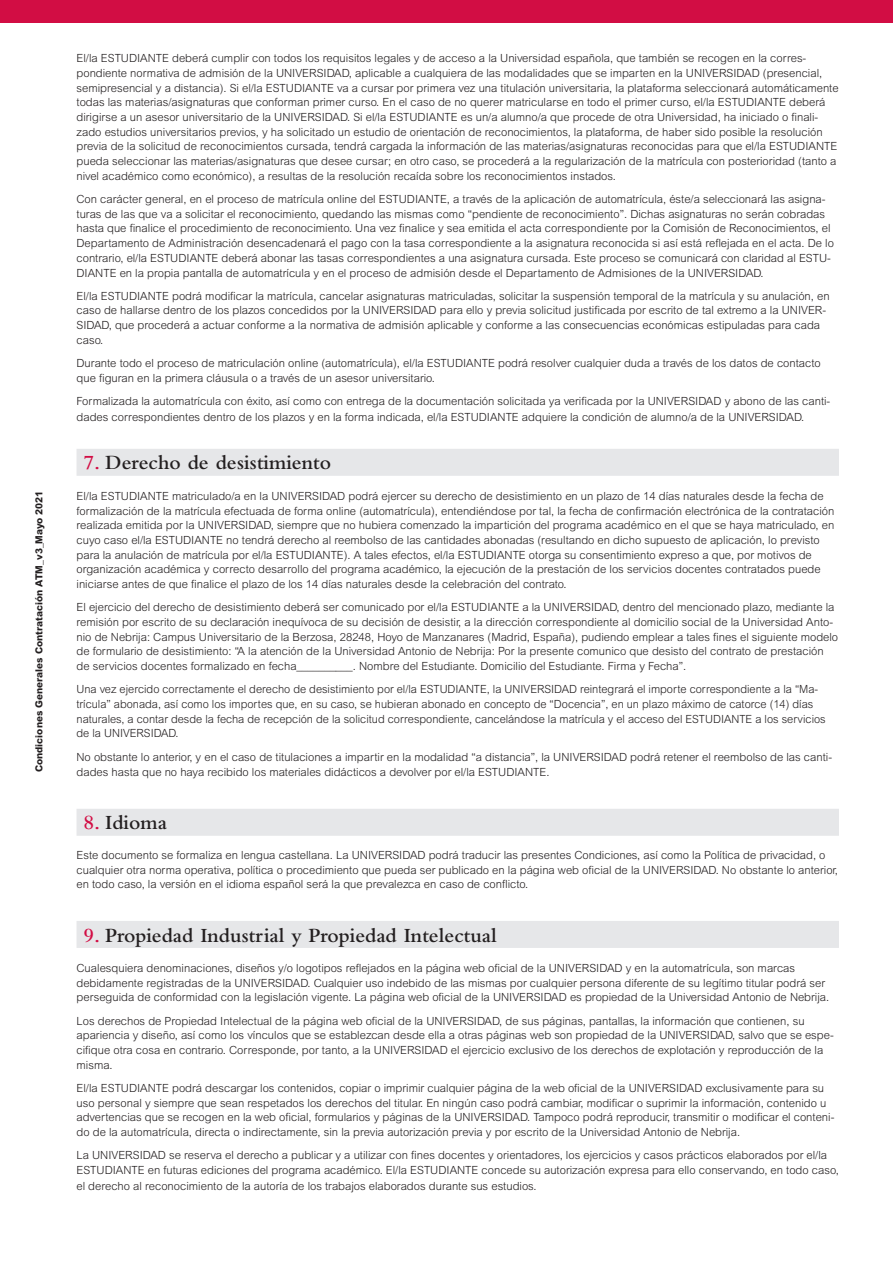
<style>
.page{position:relative;width:893px;height:1263px;background:#fff}
.page>*{position:absolute;margin:0;border:0;box-sizing:border-box;transform-origin:0 0}
.encabezados{font:600 21px "Bembo Std";color:#231f20}
.t1{font:300 11.25px/14.7px "Arial MT Pro";color:#231f20}
.t2{font:800 9.75px "Arial MT Pro";color:#231f20}
.s1{color:#d20d44}
</style>
<div class="page">
<div style="left:0;top:0;width:893px;height:22px;background:#d20d44"></div>
<div style="left:77px;top:449px;width:762px;height:27px;background:#e6e7e9"></div>
<div style="left:77px;top:809px;width:762px;height:27px;background:#e6e7e9"></div>
<div style="left:77px;top:921px;width:762px;height:27px;background:#e6e7e9"></div>
<p class="t2" style="left:33px;top:772px;width:283px;rotate:-90deg">Condiciones Generales Contratación ATM_v3_Mayo 2021</p>
<p class="t1" style="left:77px;top:51px;width:764px">El/la ESTUDIANTE deberá cumplir con todos los requisitos legales y de acceso a la Universidad española, que también se recogen en la corres&shy;pondiente normativa de admisión de la UNIVERSIDAD, aplicable a cualquiera de las modalidades que se imparten en la UNIVERSIDAD (presencial, semipresencial y a distancia). Si el/la ESTUDIANTE va a cursar por primera vez una titulación universitaria, la plataforma seleccionará automáticamente todas las materias/asignaturas que conforman primer curso. En el caso de no querer matricularse en todo el primer curso, el/la ESTUDIANTE deberá dirigirse a un asesor universitario de la UNIVERSIDAD. Si el/la ESTUDIANTE es un/a alumno/a que procede de otra Universidad, ha iniciado o finali&shy;zado estudios universitarios previos, y ha solicitado un estudio de orientación de reconocimientos, la plataforma, de haber sido posible la resolución previa de la solicitud de reconocimientos cursada, tendrá cargada la información de las materias/asignaturas reconocidas para que el/la ESTUDIANTE pueda seleccionar las materias/asignaturas que desee cursar; en otro caso, se procederá a la regularización de la matrícula con posterioridad (tanto a nivel académico como económico), a resultas de la resolución recaída sobre los reconocimientos instados.</p>
<p class="t1" style="left:77px;top:192px;width:759px">Con carácter general, en el proceso de matrícula online del ESTUDIANTE, a través de la aplicación de automatrícula, éste/a seleccionará las asigna&shy;turas de las que va a solicitar el reconocimiento, quedando las mismas como “pendiente de reconocimiento”. Dichas asignaturas no serán cobradas hasta que finalice el procedimiento de reconocimiento. Una vez finalice y sea emitida el acta correspondiente por la Comisión de Reconocimientos, el Departamento de Administración desencadenará el pago con la tasa correspondiente a la asignatura reconocida si así está reflejada en el acta. De lo contrario, el/la ESTUDIANTE deberá abonar las tasas correspondientes a una asignatura cursada. Este proceso se comunicará con claridad al ESTU-DIANTE en la propia pantalla de automatrícula y en el proceso de admisión desde el Departamento de Admisiones de la UNIVERSIDAD.</p>
<p class="t1" style="left:77px;top:289px;width:754px">El/la ESTUDIANTE podrá modificar la matrícula, cancelar asignaturas matriculadas, solicitar la suspensión temporal de la matrícula y su anulación, en caso de hallarse dentro de los plazos concedidos por la UNIVERSIDAD para ello y previa solicitud justificada por escrito de tal extremo a la UNIVER-SIDAD, que procederá a actuar conforme a la normativa de admisión aplicable y conforme a las consecuencias económicas estipuladas para cada caso.</p>
<p class="t1" style="left:77px;top:356px;width:746px">Durante todo el proceso de matriculación online (automatrícula), el/la ESTUDIANTE podrá resolver cualquier duda a través de los datos de contacto que figuran en la primera cláusula o a través de un asesor universitario.</p>
<p class="t1" style="left:77px;top:393px;width:755px;line-height:15.6px">Formalizada la automatrícula con éxito, así como con entrega de la documentación solicitada ya verificada por la UNIVERSIDAD y abono de las canti&shy;dades correspondientes dentro de los plazos y en la forma indicada, el/la ESTUDIANTE adquiere la condición de alumno/a de la UNIVERSIDAD.</p>
<p class="encabezados" style="left:84px;top:451px;width:249px"><span class="s1">7.</span> Derecho de desistimiento</p>
<p class="t1" style="left:77px;top:489px;width:759px">El/la ESTUDIANTE matriculado/a en la UNIVERSIDAD podrá ejercer su derecho de desistimiento en un plazo de 14 días naturales desde la fecha de formalización de la matrícula efectuada de forma online (automatrícula), entendiéndose por tal, la fecha de confirmación electrónica de la contratación realizada emitida por la UNIVERSIDAD, siempre que no hubiera comenzado la impartición del programa académico en el que se haya matriculado, en cuyo caso el/la ESTUDIANTE no tendrá derecho al reembolso de las cantidades abonadas (resultando en dicho supuesto de aplicación, lo previsto para la anulación de matrícula por el/la ESTUDIANTE). A tales efectos, el/la ESTUDIANTE otorga su consentimiento expreso a que, por motivos de organización académica y correcto desarrollo del programa académico, la ejecución de la prestación de los servicios docentes contratados puede iniciarse antes de que finalice el plazo de los 14 días naturales desde la celebración del contrato.</p>
<p class="t1" style="left:77px;top:600px;width:763px">El ejercicio del derecho de desistimiento deberá ser comunicado por el/la ESTUDIANTE a la UNIVERSIDAD, dentro del mencionado plazo, mediante la remisión por escrito de su declaración inequívoca de su decisión de desistir, a la dirección correspondiente al domicilio social de la Universidad Anto&shy;nio de Nebrija: Campus Universitario de la Berzosa, 28248, Hoyo de Manzanares (Madrid, España), pudiendo emplear a tales fines el siguiente modelo de formulario de desistimiento: “A la atención de la Universidad Antonio de Nebrija: Por la presente comunico que desisto del contrato de prestación de servicios docentes formalizado en fecha__________. Nombre del Estudiante. Domicilio del Estudiante. Firma y Fecha”.</p>
<p class="t1" style="left:77px;top:682px;width:751px">Una vez ejercido correctamente el derecho de desistimiento por el/la ESTUDIANTE, la UNIVERSIDAD reintegrará el importe correspondiente a la “Ma&shy;trícula” abonada, así como los importes que, en su caso, se hubieran abonado en concepto de “Docencia”, en un plazo máximo de catorce (14) días naturales, a contar desde la fecha de recepción de la solicitud correspondiente, cancelándose la matrícula y el acceso del ESTUDIANTE a los servicios de la UNIVERSIDAD.</p>
<p class="t1" style="left:77px;top:749px;width:757px;line-height:15.6px">No obstante lo anterior, y en el caso de titulaciones a impartir en la modalidad “a distancia”, la UNIVERSIDAD podrá retener el reembolso de las canti&shy;dades hasta que no haya recibido los materiales didácticos a devolver por el/la ESTUDIANTE.</p>
<p class="encabezados" style="left:84px;top:811px;width:85px"><span class="s1">8.</span> Idioma</p>
<p class="t1" style="left:77px;top:848px;width:763px">Este documento se formaliza en lengua castellana. La UNIVERSIDAD podrá traducir las presentes Condiciones, así como la Política de privacidad, o cualquier otra norma operativa, política o procedimiento que pueda ser publicado en la página web oficial de la UNIVERSIDAD. No obstante lo anterior, en todo caso, la versión en el idioma español será la que prevalezca en caso de conflicto.</p>
<p class="encabezados" style="left:84px;top:923px;width:415px"><span class="s1">9.</span> Propiedad Industrial y Propiedad Intelectual</p>
<p class="t1" style="left:77px;top:961px;width:754px">Cualesquiera denominaciones, diseños y/o logotipos reflejados en la página web oficial de la UNIVERSIDAD y en la automatrícula, son marcas debidamente registradas de la UNIVERSIDAD. Cualquier uso indebido de las mismas por cualquier persona diferente de su legítimo titular podrá ser perseguida de conformidad con la legislación vigente. La página web oficial de la UNIVERSIDAD es propiedad de la Universidad Antonio de Nebrija.</p>
<p class="t1" style="left:77px;top:1013px;width:759px">Los derechos de Propiedad Intelectual de la página web oficial de la UNIVERSIDAD, de sus páginas, pantallas, la información que contienen, su apariencia y diseño, así como los vínculos que se establezcan desde ella a otras páginas web son propiedad de la UNIVERSIDAD, salvo que se espe&shy;cifique otra cosa en contrario. Corresponde, por tanto, a la UNIVERSIDAD el ejercicio exclusivo de los derechos de explotación y reproducción de la misma.</p>
<p class="t1" style="left:77px;top:1081px;width:759px">El/la ESTUDIANTE podrá descargar los contenidos, copiar o imprimir cualquier página de la web oficial de la UNIVERSIDAD exclusivamente para su uso personal y siempre que sean respetados los derechos del titular. En ningún caso podrá cambiar, modificar o suprimir la información, contenido u advertencias que se recogen en la web oficial, formularios y páginas de la UNIVERSIDAD. Tampoco podrá reproducir, transmitir o modificar el conteni&shy;do de la automatrícula, directa o indirectamente, sin la previa autorización previa y por escrito de la Universidad Antonio de Nebrija.</p>
<p class="t1" style="left:77px;top:1148px;width:764px;line-height:15.1px">La UNIVERSIDAD se reserva el derecho a publicar y a utilizar con fines docentes y orientadores, los ejercicios y casos prácticos elaborados por el/la<br>ESTUDIANTE en futuras ediciones del programa académico. El/la ESTUDIANTE concede su autorización expresa para ello conservando, en todo caso, el derecho al reconocimiento de la autoría de los trabajos elaborados durante sus estudios.</p>
</div>
